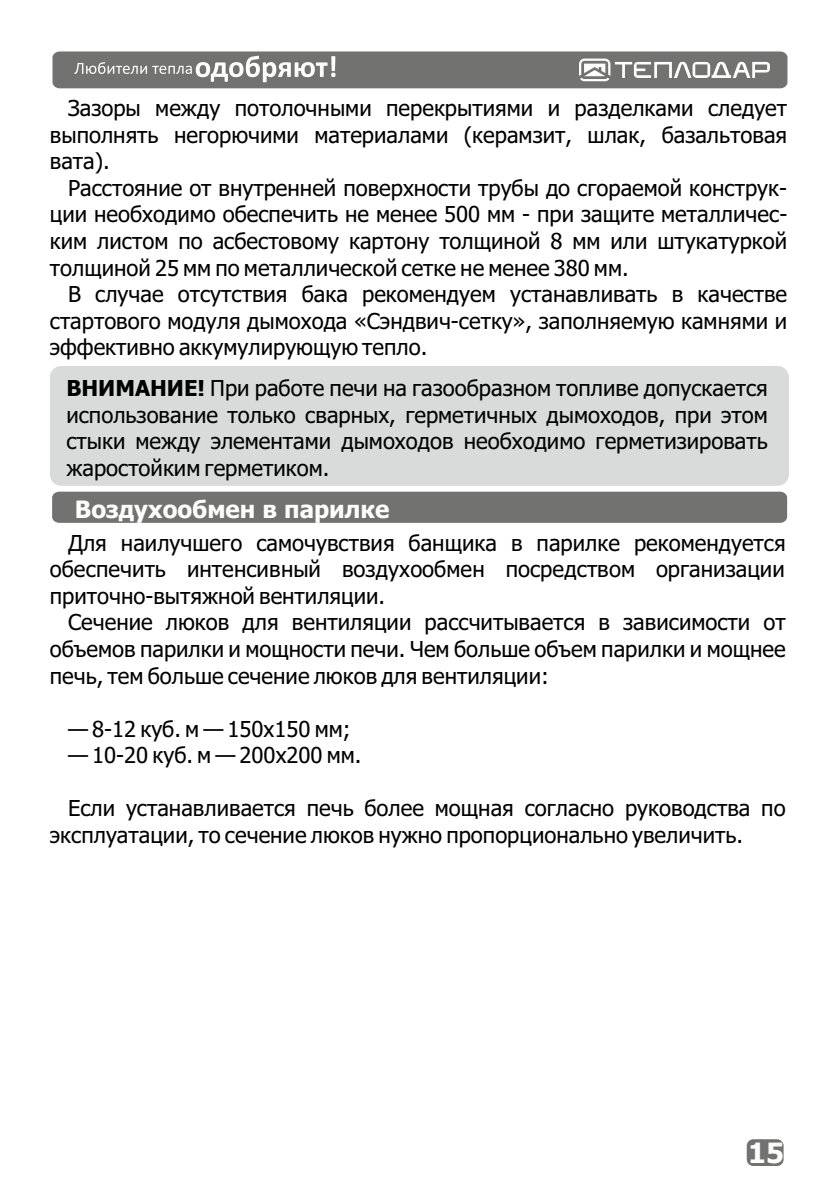
<style>
.page{position:relative;width:840px;height:1191px;background:#fff}
.page>*{position:absolute;margin:0;border:0;box-sizing:border-box;transform-origin:0 0}
.t1{font:700 28px "Tahoma";color:#fefefe}
.t2{font:700 24px "Tahoma";color:#fefefe}
.t3{font:22px/26.6px "Tahoma";color:#000;text-align:justify}
.s1{font-weight:700}
</style>
<div class="page">
<div style="left:50px;top:366px;width:738px;height:120px;background:#d9dada;border-radius:11px"></div>
<svg style="left:746px;top:1139px;width:37px;height:27px"></svg>
<div style="left:52px;top:491px;width:734px;height:32px;background:#727271"></div>
<svg style="left:52px;top:51px;width:735px;height:37px"></svg>
<p class="t3" style="left:50px;top:97px;width:738px;text-indent:18px">Зазоры между потолочными перекрытиями и разделками следует выполнять негорючими материалами (керамзит, шлак, базальтовая вата).</p>
<p class="t3" style="left:50px;top:176px;width:738px;text-indent:18px">Расстояние от внутренней поверхности трубы до сгораемой конструк&shy;ции необходимо обеспечить не менее 500 мм - при защите металличес&shy;ким листом по асбестовому картону толщиной 8 мм или штукатуркой толщиной 25 мм по металлической сетке не менее 380 мм.</p>
<p class="t3" style="left:50px;top:283px;width:738px;text-indent:18px">В случае отсутствия бака рекомендуем устанавливать в качестве стартового модуля дымохода «Сэндвич-сетку», заполняемую камнями и эффективно аккумулирующую тепло.</p>
<p class="t3" style="left:66px;top:377px;width:702px"><span class="s1">ВНИМАНИЕ!</span> При работе печи на газообразном топливе допускается использование только сварных, герметичных дымоходов, при этом стыки между элементами дымоходов необходимо герметизировать жаростойким герметиком.</p>
<p class="t2" style="left:75px;top:499px;width:316px">Воздухообмен в парилке</p>
<p class="t3" style="left:50px;top:531px;width:737px;text-indent:18px">Для наилучшего самочувствия банщика в парилке рекомендуется обеспечить интенсивный воздухообмен посредством организации приточно-вытяжной вентиляции.</p>
<p class="t3" style="left:50px;top:611px;width:737px;text-indent:18px">Сечение люков для вентиляции рассчитывается в зависимости от объемов парилки и мощности печи. Чем больше объем парилки и мощнее печь, тем больше сечение люков для вентиляции:</p>
<p class="t3" style="left:68px;top:717px;width:284px">— 8-12 куб. м — 150х150 мм;</p>
<p class="t3" style="left:68px;top:744px;width:295px">— 10-20 куб. м — 200х200 мм.</p>
<p class="t3" style="left:50px;top:797px;width:737px;text-indent:18px">Если устанавливается печь более мощная согласно руководства по эксплуатации, то сечение люков нужно пропорционально увеличить.</p>
<p class="t1" style="left:747px;top:1141px;width:37px">15</p>
</div>
